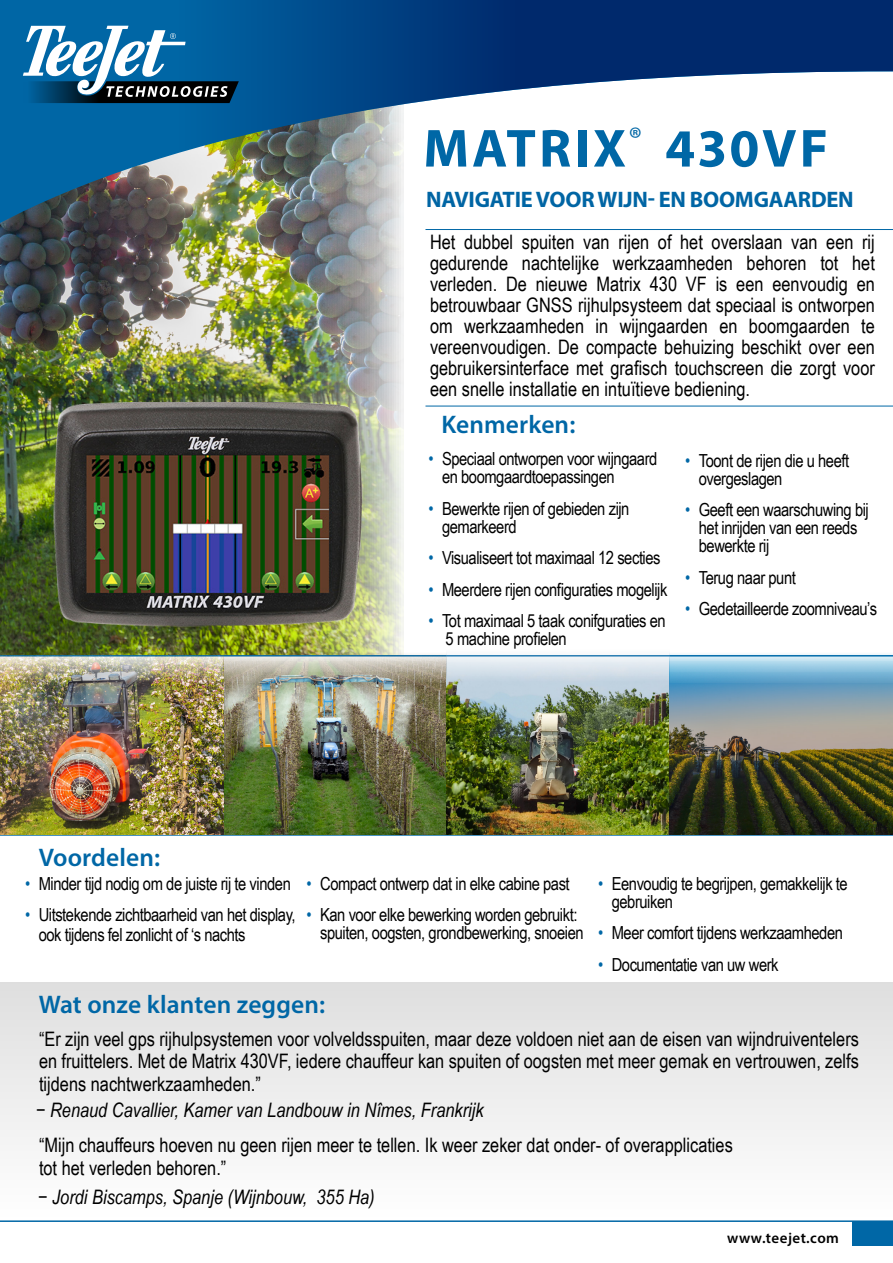
<style>
.page{position:relative;width:893px;height:1263px;background:#fff}
.page>*{position:absolute;margin:0;border:0;box-sizing:border-box;transform-origin:0 0}
.t1{font:700 54px "Myriad Pro";letter-spacing:.055em;color:#0067a6}
.t2{font:600 25.5px "Myriad Pro";letter-spacing:.005em;color:#0067a6}
.t3{font:700 22.5px "Myriad Pro";letter-spacing:-.01em;color:#0065a4}
.t4{font:19.95px/21px "Arial Narrow";color:#000;text-align:justify}
.t5{font:italic 19.95px "Arial Narrow";color:#000}
.t6{font:18px/18px "Arial Narrow";letter-spacing:-.025em;color:#000}
.t7{font:600 15px "Myriad Pro";letter-spacing:.03em;color:#000}
.s1{color:#0067a6}
</style>
<div class="page">
<div style="left:852px;top:1222px;width:41px;height:24px;background:#0067a6"></div>
<img style="left:0;top:245px;width:403px;height:394px">
<svg style="left:0;top:0;width:893px;height:245px"></svg>
<img style="left:39px;top:402px;width:337px;height:237px">
<div style="left:0;top:982px;width:893px;height:240px;background:linear-gradient(to bottom,#e1e0df,#fafcfd)"></div>
<hr style="left:0;top:834px;width:893px;height:2px;background:#0067a6">
<img style="left:223px;top:600px;width:223px;height:234px">
<img style="left:446px;top:653px;width:224px;height:181px">
<img style="left:670px;top:654px;width:223px;height:180px">
<img style="left:0;top:639px;width:223px;height:195px">
<hr style="left:425px;top:229px;width:468px;height:1px;background:#0067a6">
<hr style="left:425px;top:406px;width:468px;height:1px;background:#0067a6">
<svg style="left:23px;top:26px;width:235px;height:101px"></svg>
<h1 class="t1" style="left:423px;top:113px;width:406px">MATRIX<sup>®</sup> 430VF</h1>
<p class="t3" style="left:426px;top:184px;width:429px">NAVIGATIE VOOR WIJN- EN BOOMGAARDEN</p>
<p class="t4" style="left:430px;top:231px;width:446px">Het dubbel spuiten van rijen of het overslaan van een rij gedurende nachtelijke werkzaamheden behoren tot het verleden. De nieuwe Matrix 430 VF is een eenvoudig en betrouwbaar GNSS rijhulpsysteem dat speciaal is ontworpen om werkzaamheden in wijngaarden en boomgaarden te vereenvoudigen. De compacte behuizing beschikt over een gebruikersinterface met grafisch touchscreen die zorgt voor een snelle installatie en intuïtieve bediening.</p>
<p class="t2" style="left:441px;top:408px;width:135px">Kenmerken:</p>
<p class="t6" style="left:442px;top:449px;width:217px;text-indent:-14px"><span class="s1">•</span> Speciaal ontworpen voor wijngaard en boomgaardtoepassingen</p>
<p class="t6" style="left:442px;top:498px;width:189px;text-indent:-14px"><span class="s1">•</span> Bewerkte rijen of gebieden zijn gemarkeerd</p>
<p class="t6" style="left:428px;top:548px;width:234px"><span class="s1">•</span> Visualiseert tot maximaal 12 secties</p>
<p class="t6" style="left:428px;top:579px;width:240px"><span class="s1">•</span> Meerdere rijen configuraties mogelijk</p>
<p class="t6" style="left:446px;top:611px;width:222px;text-indent:-17px"><span class="s1">•</span> Tot maximaal 5 taak conifguraties en<br>5 machine profielen</p>
<p class="t6" style="left:699px;top:450px;width:152px;text-indent:-14px"><span class="s1">•</span> Toont de rijen die u heeft overgeslagen</p>
<p class="t6" style="left:699px;top:500px;width:172px;text-indent:-14px"><span class="s1">•</span> Geeft een waarschuwing bij het inrijden van een reeds bewerkte rij</p>
<p class="t6" style="left:685px;top:567px;width:112px"><span class="s1">•</span> Terug naar punt</p>
<p class="t6" style="left:685px;top:599px;width:193px"><span class="s1">•</span> Gedetailleerde zoomniveau’s</p>
<p class="t2" style="left:39px;top:841px;width:123px">Voordelen:</p>
<p class="t6" style="left:25px;top:874px;width:267px"><span class="s1">•</span> Minder tijd nodig om de juiste rij te vinden</p>
<p class="t6" style="left:39px;top:905px;width:258px;line-height:19.5px;text-indent:-14px"><span class="s1">•</span> Uitstekende zichtbaarheid van het display, ook tijdens fel zonlicht of ‘s nachts</p>
<p class="t6" style="left:307px;top:874px;width:265px"><span class="s1">•</span> Compact ontwerp dat in elke cabine past</p>
<p class="t6" style="left:320px;top:905px;width:265px;text-indent:-14px"><span class="s1">•</span> Kan voor elke bewerking worden gebruikt: spuiten, oogsten, grondbewerking, snoeien</p>
<p class="t6" style="left:612px;top:874px;width:238px;text-indent:-14px"><span class="s1">•</span> Eenvoudig te begrijpen, gemakkelijk te gebruiken</p>
<p class="t6" style="left:598px;top:923px;width:246px"><span class="s1">•</span> Meer comfort tijdens werkzaamheden</p>
<p class="t6" style="left:598px;top:955px;width:182px"><span class="s1">•</span> Documentatie van uw werk</p>
<p class="t2" style="left:39px;top:988px;width:288px">Wat onze klanten zeggen:</p>
<p class="t4" style="left:39px;top:1026px;width:821px;line-height:22.5px">“Er zijn veel gps rijhulpsystemen voor volveldsspuiten, maar deze voldoen niet aan de eisen van wijndruiventelers en fruittelers. Met de Matrix 430VF, iedere chauffeur kan spuiten of oogsten met meer gemak en vertrouwen, zelfs tijdens nachtwerkzaamheden.”</p>
<p class="t5" style="left:36px;top:1096px;width:449px">− Renaud Cavallier, Kamer van Landbouw in Nîmes, Frankrijk</p>
<p class="t4" style="left:39px;top:1133px;width:695px;line-height:22.5px">“Mijn chauffeurs hoeven nu geen rijen meer te tellen. Ik weer zeker dat onder- of overapplicaties tot het verleden behoren.”</p>
<p class="t5" style="left:38px;top:1183px;width:338px">− Jordi Biscamps, Spanje (Wijnbouw, 355 Ha)</p>
<p class="t7" style="left:727px;top:1229px;width:113px">www.teejet.com</p>
</div>
